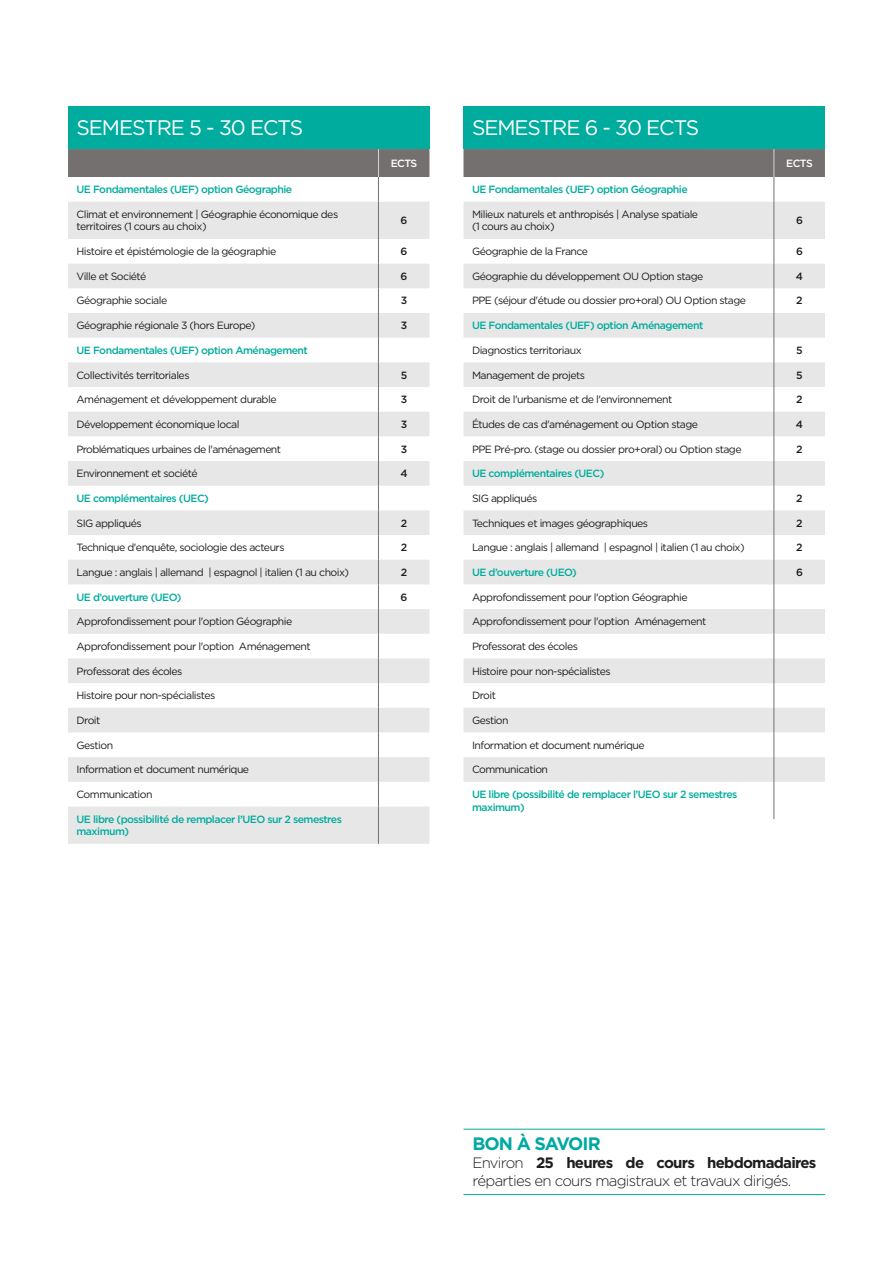
<style>
.page{position:relative;width:893px;height:1263px;background:#fff}
.page>*{position:absolute;margin:0;border:0;box-sizing:border-box;transform-origin:0 0}
.TAB_Titre{font:21px "Gotham";letter-spacing:-.05em;color:#fff}
.Texte{font:700 18px "Gotham";letter-spacing:-.05em;color:#00a9a3}
.Liste{font:300 15px/18px "Gotham";letter-spacing:-.05em;color:#1d1d1d}
.TAB_Texte{font:10.5px/12.6px "Gotham";letter-spacing:-.05em;color:#1d1d1d}
.TAB_UE{font:500 10.5px/12.6px "Gotham";letter-spacing:-.05em;color:#00ac9d}
.TAB_Texte-2{font:500 10.5px "Gotham";color:#1d1d1d}
.TAB_Texte-3{font:500 10.5px "Gotham";letter-spacing:-.05em;color:#fff}
.s1{font-weight:700}
</style>
<div class="page">
<div style="left:68px;top:107px;width:361px;height:42px;background:#00ac9d"></div>
<svg style="left:68px;top:202px;width:361px;height:642px;fill:#e8e7e8"></svg>
<hr style="left:378px;top:202px;width:1px;height:37px;background:#747070">
<svg style="left:378px;top:239px;width:1px;height:567px"></svg>
<hr style="left:378px;top:806px;width:1px;height:38px;background:#747070">
<svg style="left:68px;top:149px;width:361px;height:53px"></svg>
<div style="left:463px;top:107px;width:362px;height:42px;background:#00ac9d"></div>
<svg style="left:463px;top:202px;width:362px;height:580px;fill:#e8e7e8"></svg>
<hr style="left:774px;top:202px;width:1px;height:37px;background:#747070">
<svg style="left:774px;top:239px;width:1px;height:543px"></svg>
<hr style="left:774px;top:782px;width:1px;height:37px;background:#747070">
<svg style="left:463px;top:149px;width:362px;height:53px"></svg>
<hr style="left:463px;top:1129px;width:362px;height:1px;background:#00ac9d">
<hr style="left:463px;top:1194px;width:362px;height:1px;background:#00ac9d">
<p class="TAB_Titre" style="left:77px;top:116px;width:228px">SEMESTRE 5 - 30 ECTS</p>
<p class="TAB_Titre" style="left:472px;top:116px;width:229px">SEMESTRE 6 - 30 ECTS</p>
<p class="TAB_Texte-3" style="left:391px;top:157px;width:28px">ECTS</p>
<p class="TAB_Texte-3" style="left:786px;top:157px;width:28px">ECTS</p>
<p class="TAB_UE" style="left:77px;top:183px;width:217px">UE Fondamentales (UEF) option Géographie</p>
<p class="TAB_Texte" style="left:77px;top:208px;width:263px">Climat et environnement | Géographie économique des territoires (1 cours au choix)</p>
<p class="TAB_Texte-2" style="left:400px;top:214px;width:8px">6</p>
<p class="TAB_Texte" style="left:77px;top:245px;width:201px">Histoire et épistémologie de la géographie</p>
<p class="TAB_Texte-2" style="left:400px;top:245px;width:8px">6</p>
<p class="TAB_Texte" style="left:77px;top:270px;width:71px">Ville et Société</p>
<p class="TAB_Texte-2" style="left:400px;top:270px;width:8px">6</p>
<p class="TAB_Texte" style="left:77px;top:294px;width:92px">Géographie sociale</p>
<p class="TAB_Texte-2" style="left:401px;top:295px;width:8px">3</p>
<p class="TAB_Texte" style="left:77px;top:319px;width:180px">Géographie régionale 3 (hors Europe)</p>
<p class="TAB_Texte-2" style="left:401px;top:319px;width:8px">3</p>
<p class="TAB_UE" style="left:77px;top:344px;width:233px">UE Fondamentales (UEF) option Aménagement</p>
<p class="TAB_Texte" style="left:77px;top:368px;width:115px">Collectivités territoriales</p>
<p class="TAB_Texte-2" style="left:401px;top:369px;width:8px">5</p>
<p class="TAB_Texte" style="left:77px;top:393px;width:202px">Aménagement et développement durable</p>
<p class="TAB_Texte-2" style="left:401px;top:393px;width:8px">3</p>
<p class="TAB_Texte" style="left:77px;top:418px;width:165px">Développement économique local</p>
<p class="TAB_Texte-2" style="left:401px;top:418px;width:8px">3</p>
<p class="TAB_Texte" style="left:77px;top:442px;width:206px">Problématiques urbaines de l'aménagement</p>
<p class="TAB_Texte-2" style="left:401px;top:443px;width:8px">3</p>
<p class="TAB_Texte" style="left:77px;top:467px;width:123px">Environnement et société</p>
<p class="TAB_Texte-2" style="left:400px;top:467px;width:9px">4</p>
<p class="TAB_UE" style="left:77px;top:492px;width:134px">UE complémentaires (UEC)</p>
<p class="TAB_Texte" style="left:77px;top:516px;width:67px">SIG appliqués</p>
<p class="TAB_Texte-2" style="left:401px;top:517px;width:8px">2</p>
<p class="TAB_Texte" style="left:77px;top:541px;width:210px">Technique d'enquête, sociologie des acteurs</p>
<p class="TAB_Texte-2" style="left:401px;top:541px;width:8px">2</p>
<p class="TAB_Texte" style="left:77px;top:566px;width:274px">Langue : anglais | allemand | espagnol | italien (1 au choix)</p>
<p class="TAB_Texte-2" style="left:401px;top:566px;width:8px">2</p>
<p class="TAB_UE" style="left:77px;top:590px;width:106px">UE d’ouverture (UEO)</p>
<p class="TAB_Texte-2" style="left:400px;top:591px;width:8px">6</p>
<p class="TAB_Texte" style="left:77px;top:615px;width:217px">Approfondissement pour l'option Géographie</p>
<p class="TAB_Texte" style="left:77px;top:640px;width:236px">Approfondissement pour l'option Aménagement</p>
<p class="TAB_Texte" style="left:77px;top:664px;width:107px">Professorat des écoles</p>
<p class="TAB_Texte" style="left:77px;top:689px;width:140px">Histoire pour non-spécialistes</p>
<p class="TAB_Texte" style="left:77px;top:714px;width:25px">Droit</p>
<p class="TAB_Texte" style="left:77px;top:738px;width:38px">Gestion</p>
<p class="TAB_Texte" style="left:77px;top:763px;width:174px">Information et document numérique</p>
<p class="TAB_Texte" style="left:77px;top:788px;width:78px">Communication</p>
<p class="TAB_UE" style="left:77px;top:812px;width:267px">UE libre (possibilité de remplacer l’UEO sur 2 semestres maximum)</p>
<p class="TAB_UE" style="left:472px;top:183px;width:217px">UE Fondamentales (UEF) option Géographie</p>
<p class="TAB_Texte" style="left:472px;top:208px;width:228px">Milieux naturels et anthropisés | Analyse spatiale</p>
<p class="TAB_Texte" style="left:472px;top:220px;width:84px">(1 cours au choix)</p>
<p class="TAB_Texte-2" style="left:796px;top:214px;width:8px">6</p>
<p class="TAB_Texte" style="left:472px;top:245px;width:118px">Géographie de la France</p>
<p class="TAB_Texte-2" style="left:796px;top:245px;width:8px">6</p>
<p class="TAB_Texte" style="left:472px;top:270px;width:233px">Géographie du développement OU Option stage</p>
<p class="TAB_Texte-2" style="left:796px;top:270px;width:9px">4</p>
<p class="TAB_Texte" style="left:472px;top:294px;width:276px">PPE (séjour d'étude ou dossier pro+oral) OU Option stage</p>
<p class="TAB_Texte-2" style="left:796px;top:295px;width:8px">2</p>
<p class="TAB_UE" style="left:472px;top:319px;width:233px">UE Fondamentales (UEF) option Aménagement</p>
<p class="TAB_Texte" style="left:472px;top:344px;width:111px">Diagnostics territoriaux</p>
<p class="TAB_Texte-2" style="left:796px;top:344px;width:8px">5</p>
<p class="TAB_Texte" style="left:472px;top:368px;width:115px">Management de projets</p>
<p class="TAB_Texte-2" style="left:796px;top:369px;width:8px">5</p>
<p class="TAB_Texte" style="left:472px;top:393px;width:202px">Droit de l'urbanisme et de l'environnement</p>
<p class="TAB_Texte-2" style="left:796px;top:393px;width:8px">2</p>
<p class="TAB_Texte" style="left:472px;top:418px;width:228px">Études de cas d'aménagement ou Option stage</p>
<p class="TAB_Texte-2" style="left:796px;top:418px;width:9px">4</p>
<p class="TAB_Texte" style="left:472px;top:442px;width:271px">PPE Pré-pro. (stage ou dossier pro+oral) ou Option stage</p>
<p class="TAB_Texte-2" style="left:796px;top:443px;width:8px">2</p>
<p class="TAB_UE" style="left:472px;top:467px;width:134px">UE complémentaires (UEC)</p>
<p class="TAB_Texte" style="left:472px;top:492px;width:67px">SIG appliqués</p>
<p class="TAB_Texte-2" style="left:796px;top:492px;width:8px">2</p>
<p class="TAB_Texte" style="left:472px;top:516px;width:178px">Techniques et images géographiques</p>
<p class="TAB_Texte-2" style="left:796px;top:517px;width:8px">2</p>
<p class="TAB_Texte" style="left:472px;top:541px;width:274px">Langue : anglais | allemand | espagnol | italien (1 au choix)</p>
<p class="TAB_Texte-2" style="left:796px;top:541px;width:8px">2</p>
<p class="TAB_UE" style="left:472px;top:566px;width:106px">UE d’ouverture (UEO)</p>
<p class="TAB_Texte-2" style="left:796px;top:566px;width:8px">6</p>
<p class="TAB_Texte" style="left:472px;top:590px;width:217px">Approfondissement pour l'option Géographie</p>
<p class="TAB_Texte" style="left:472px;top:615px;width:236px">Approfondissement pour l'option Aménagement</p>
<p class="TAB_Texte" style="left:472px;top:640px;width:107px">Professorat des écoles</p>
<p class="TAB_Texte" style="left:472px;top:664px;width:140px">Histoire pour non-spécialistes</p>
<p class="TAB_Texte" style="left:472px;top:689px;width:25px">Droit</p>
<p class="TAB_Texte" style="left:472px;top:714px;width:38px">Gestion</p>
<p class="TAB_Texte" style="left:472px;top:738px;width:174px">Information et document numérique</p>
<p class="TAB_Texte" style="left:472px;top:763px;width:78px">Communication</p>
<p class="TAB_UE" style="left:472px;top:788px;width:267px">UE libre (possibilité de remplacer l’UEO sur 2 semestres maximum)</p>
<p class="Texte" style="left:472px;top:1134px;width:130px">BON À SAVOIR</p>
<p class="Liste" style="left:472px;top:1154px;width:346px">Environ <span class="s1">25 heures de cours hebdomadaires </span>réparties en cours magistraux et travaux dirigés.</p>
</div>
